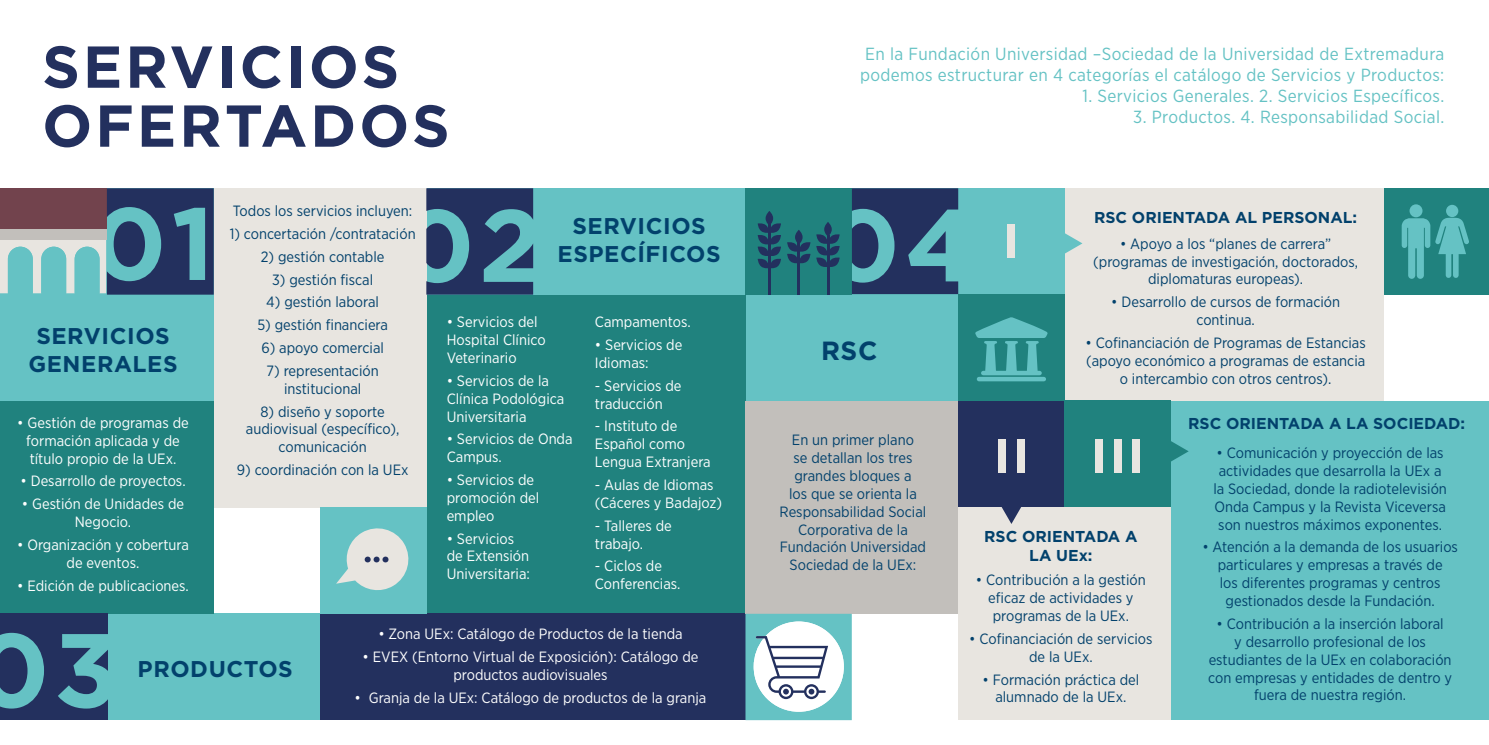
<style>
.page{position:relative;width:1489px;height:745px;background:#fff}
.page>*{position:absolute;margin:0;border:0;box-sizing:border-box;transform-origin:0 0}
.t1{font:700 58.98px/59px "Gotham";letter-spacing:.05em;color:#23305e}
.t2{font:700 26.25px "Gotham";color:#02416c}
.t3{font:700 22.75px/27.3px "Gotham";letter-spacing:.025em;color:#02416c;text-align:center}
.t4{font:17.5px/21px "Gotham Narrow";letter-spacing:.02em;color:#65c2c4}
.t5{font:700 15.75px/18.9px "Gotham";color:#02416c;text-align:center}
.t6{font:14.88px/17.8px "Gotham Narrow";color:#02416c;text-align:center}
.t7{font:14.88px/17.8px "Gotham Narrow";color:#fff}
</style>
<div class="page">
<div style="left:1064px;top:188px;width:319px;height:212px;background:#e8e5e0"></div>
<div style="left:745px;top:188px;width:319px;height:212px;background:#65c2c4"></div>
<div style="left:426px;top:295px;width:319px;height:319px;background:#20827e"></div>
<div style="left:1px;top:613px;width:319px;height:106px;background:#65c2c4"></div>
<div style="left:320px;top:613px;width:425px;height:106px;background:#23305e"></div>
<div style="left:1170px;top:400px;width:318px;height:319px;background:#65c2c4"></div>
<div style="left:745px;top:188px;width:106px;height:106px;background:#20827e"></div>
<div style="left:958px;top:400px;width:106px;height:106px;background:#23305e"></div>
<div style="left:1064px;top:400px;width:106px;height:106px;background:#20827e"></div>
<div style="left:958px;top:294px;width:106px;height:106px;background:#20827e"></div>
<div style="left:1383px;top:188px;width:105px;height:106px;background:#20827e"></div>
<div style="left:0;top:188px;width:214px;height:213px;background:#65c2c4"></div>
<div style="left:426px;top:188px;width:319px;height:107px;background:#65c2c4"></div>
<div style="left:0;top:401px;width:214px;height:212px;background:#20827e"></div>
<div style="left:958px;top:506px;width:212px;height:213px;background:#e8e5e0"></div>
<div style="left:214px;top:188px;width:212px;height:319px;background:#e8e5e0"></div>
<div style="left:745px;top:400px;width:213px;height:213px;background:#c2bfbb"></div>
<div style="left:765px;top:211px;width:8px;height:15px;background:#23305e;border-radius:50%"></div>
<svg style="left:757px;top:222px;width:24px;height:47px"></svg>
<svg style="left:795px;top:229px;width:7px;height:15px"></svg>
<svg style="left:787px;top:241px;width:23px;height:23px"></svg>
<div style="left:824px;top:222px;width:7px;height:14px;background:#23305e;border-radius:50%"></div>
<svg style="left:816px;top:233px;width:23px;height:34px"></svg>
<hr style="left:768px;top:222px;width:2px;height:72px;background:#23305e">
<hr style="left:797px;top:240px;width:2px;height:54px;background:#23305e">
<hr style="left:826px;top:235px;width:3px;height:59px;background:#23305e">
<svg style="left:0;top:188px;width:214px;height:106px"></svg>
<div style="left:114px;top:221px;width:31px;height:46px;background:#23305e;border-radius:50%"></div>
<div style="left:320px;top:507px;width:106px;height:106px;background:#65c2c4"></div>
<svg style="left:426px;top:188px;width:107px;height:106px"></svg>
<svg style="left:851px;top:188px;width:107px;height:106px"></svg>
<svg style="left:745px;top:613px;width:106px;height:106px"></svg>
<svg style="left:336px;top:528px;width:73px;height:62px"></svg>
<svg style="left:1064px;top:216px;width:18px;height:54px"></svg>
<svg style="left:1170px;top:423px;width:18px;height:55px"></svg>
<svg style="left:984px;top:506px;width:54px;height:17px"></svg>
<div style="left:1409px;top:204px;width:13px;height:13px;background:#65c2c4;border-radius:50%"></div>
<svg style="left:1401px;top:217px;width:67px;height:62px"></svg>
<div style="left:1445px;top:205px;width:13px;height:12px;background:#65c2c4;border-radius:50%"></div>
<svg style="left:975px;top:317px;width:72px;height:64px"></svg>
<div style="left:1007px;top:224px;width:8px;height:33px;background:#e8e5e0"></div>
<div style="left:998px;top:439px;width:7px;height:33px;background:#e8e5e0"></div>
<div style="left:1016px;top:439px;width:8px;height:33px;background:#e8e5e0"></div>
<div style="left:1095px;top:439px;width:7px;height:33px;background:#e8e5e0"></div>
<div style="left:1113px;top:439px;width:8px;height:33px;background:#e8e5e0"></div>
<div style="left:1132px;top:439px;width:7px;height:33px;background:#e8e5e0"></div>
<div style="left:0;top:613px;width:107px;height:106px;background:#23305e"></div>
<svg style="left:0;top:632px;width:44px;height:76px"></svg>
<svg style="left:58px;top:633px;width:50px;height:75px"></svg>
<h1 class="t1" style="left:42px;top:36px;width:409px">SERVICIOS<br>OFERTADOS</h1>
<p class="t4" style="left:860px;top:43px;width:585px">En la Fundación Universidad –Sociedad de la Universidad de Extremadura podemos estructurar en 4 categorías el catálogo de Servicios y Productos:</p>
<p class="t4" style="left:1082px;top:85px;width:363px">1. Servicios Generales. 2. Servicios Específicos.</p>
<p class="t4" style="left:1133px;top:106px;width:312px">3. Productos. 4. Responsabilidad Social.</p>
<p class="t6" style="left:233px;top:201px;width:181px">Todos los servicios incluyen:</p>
<p class="t6" style="left:230px;top:224px;width:187px">1) concertación /contratación</p>
<p class="t6" style="left:261px;top:247px;width:125px">2) gestión contable</p>
<p class="t6" style="left:272px;top:270px;width:102px">3) gestión fiscal</p>
<p class="t6" style="left:266px;top:293px;width:114px">4) gestión laboral</p>
<p class="t6" style="left:257px;top:315px;width:132px">5) gestión financiera</p>
<p class="t6" style="left:261px;top:338px;width:124px">6) apoyo comercial</p>
<p class="t6" style="left:266px;top:361px;width:114px">7) representación institucional</p>
<p class="t6" style="left:246px;top:402px;width:155px">8) diseño y soporte audiovisual (específico), comunicación</p>
<p class="t6" style="left:237px;top:460px;width:173px">9) coordinación con la UEx</p>
<h3 class="t3" style="left:557px;top:212px;width:165px">SERVICIOS<br>ESPECÍFICOS</h3>
<p class="t7" style="left:446px;top:312px;width:100px">• Servicios del<br>Hospital Clínico<br>Veterinario</p>
<p class="t7" style="left:446px;top:371px;width:119px">• Servicios de la<br>Clínica Podológica<br>Universitaria</p>
<p class="t7" style="left:446px;top:429px;width:127px">• Servicios de Onda<br>Campus.</p>
<p class="t7" style="left:446px;top:470px;width:94px">• Servicios de promoción del empleo</p>
<p class="t7" style="left:446px;top:529px;width:85px">• Servicios de Extensión<br>Universitaria:</p>
<p class="t7" style="left:595px;top:312px;width:97px">Campamentos.</p>
<p class="t7" style="left:595px;top:335px;width:89px">• Servicios de<br>Idiomas:</p>
<p class="t7" style="left:595px;top:376px;width:88px">- Servicios de traducción</p>
<p class="t7" style="left:595px;top:416px;width:117px">- Instituto de<br>Español como<br>Lengua Extranjera</p>
<p class="t7" style="left:595px;top:475px;width:129px">- Aulas de Idiomas (Cáceres y Badajoz)</p>
<p class="t7" style="left:595px;top:516px;width:78px">- Talleres de trabajo.</p>
<p class="t7" style="left:595px;top:556px;width:87px">- Ciclos de<br>Conferencias.</p>
<p class="t7" style="left:378px;top:624px;width:306px">• Zona UEx: Catálogo de Productos de la tienda</p>
<p class="t7" style="left:362px;top:647px;width:337px;text-align:center">• EVEX (Entorno Virtual de Exposición): Catálogo de productos audiovisuales</p>
<p class="t7" style="left:354px;top:687px;width:353px">• Granja de la UEx: Catálogo de productos de la granja</p>
<h3 class="t3" style="left:28px;top:322px;width:151px">SERVICIOS<br>GENERALES</h3>
<p class="t7" style="left:17px;top:413px;width:173px;text-align:center">• Gestión de programas de formación aplicada y de título propio de la UEx.</p>
<p class="t7" style="left:20px;top:471px;width:167px">• Desarrollo de proyectos.</p>
<p class="t7" style="left:22px;top:494px;width:164px;text-align:center">• Gestión de Unidades de<br>Negocio.</p>
<p class="t7" style="left:17px;top:535px;width:173px;text-align:center">• Organización y cobertura de eventos.</p>
<p class="t7" style="left:17px;top:576px;width:173px">• Edición de publicaciones.</p>
<h3 class="t3" style="left:138px;top:654px;width:157px">PRODUCTOS</h3>
<h2 class="t2" style="left:821px;top:335px;width:58px">RSC</h2>
<p class="t6" style="left:779px;top:430px;width:148px">En un primer plano<br>se detallan los tres grandes bloques a<br>los que se orienta la<br>Responsabilidad Social<br>Corporativa de la<br>Fundación Universidad<br>Sociedad de la UEx:</p>
<p class="t5" style="left:1094px;top:207px;width:264px">RSC ORIENTADA AL PERSONAL:</p>
<p class="t6" style="left:1093px;top:234px;width:266px">• Apoyo a los “planes de carrera” (programas de investigación, doctorados, diplomaturas europeas).</p>
<p class="t6" style="left:1111px;top:292px;width:230px">• Desarrollo de cursos de formación continua.</p>
<p class="t6" style="left:1085px;top:333px;width:282px">• Cofinanciación de Programas de Estancias (apoyo económico a programas de estancia o intercambio con otros centros).</p>
<p class="t5" style="left:984px;top:526px;width:155px">RSC ORIENTADA A<br>LA UEx:</p>
<p class="t6" style="left:975px;top:570px;width:171px">• Contribución a la gestión eficaz de actividades y programas de la UEx.</p>
<p class="t6" style="left:969px;top:629px;width:185px">• Cofinanciación de servicios de la UEx.</p>
<p class="t6" style="left:982px;top:669px;width:158px">• Formación práctica del alumnado de la UEx.</p>
<p class="t5" style="left:1188px;top:413px;width:278px">RSC ORIENTADA A LA SOCIEDAD:</p>
<p class="t6" style="left:1213px;top:443px;width:235px">• Comunicación y proyección de las actividades que desarrolla la UEx a la Sociedad, donde la radiotelevisión Onda Campus y la Revista Viceversa son nuestros máximos exponentes.</p>
<p class="t6" style="left:1202px;top:537px;width:257px">• Atención a la demanda de los usuarios particulares y empresas a través de<br>los diferentes programas y centros gestionados desde la Fundación.</p>
<p class="t6" style="left:1208px;top:614px;width:245px">• Contribución a la inserción laboral<br>y desarrollo profesional de los estudiantes de la UEx en colaboración con empresas y entidades de dentro y fuera de nuestra región.</p>
</div>
